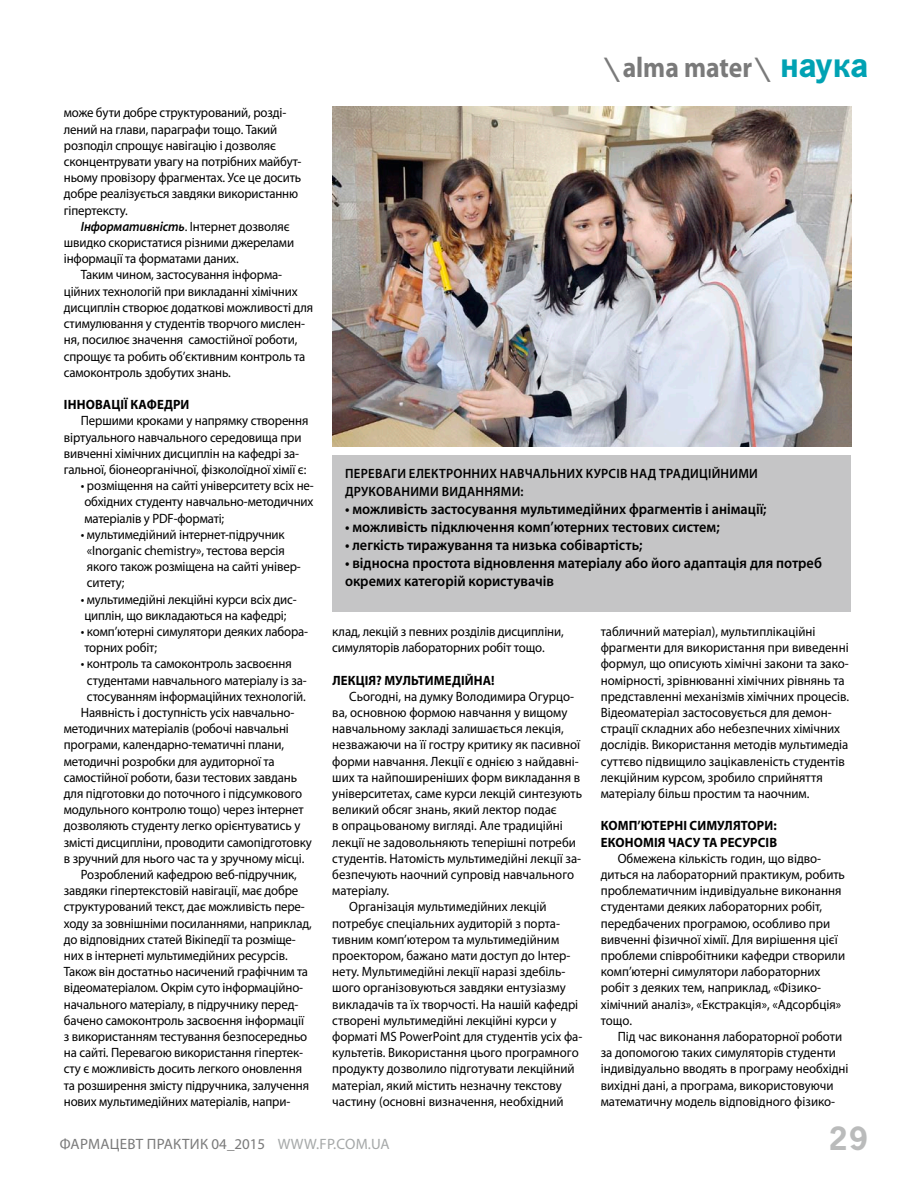
<style>
.page{position:relative;width:915px;height:1178px;background:#fff}
.page>*{position:absolute;margin:0;border:0;box-sizing:border-box;transform-origin:0 0}
.t1{font:700 34.5px "News Paper C";color:#babbbb}
.t2{font:700 28.5px "Myriad Pro";color:#7a7a7a;scale:.9 1}
.t3{font:600 15px/18px "Myriad Pro";color:#000;scale:.95 1}
.t4{font:15px "Myriad Pro";letter-spacing:.02em;color:#7a7a7a}
.t5{font:13.5px/16.2px "Myriad Pro";letter-spacing:-.01em;color:#000;scale:.95 1}
.t6{font:700 13.5px/16.2px "Myriad Pro";letter-spacing:.01em;color:#000;scale:.95 1}
.t7{font:600 13.5px/18px "Myriad Pro";letter-spacing:.02em;color:#000;scale:.95 1}
.s1{font-weight:600;font-style:italic}
.s2{font-family:"News Paper C"}
.s3{font-family:"News Paper C";font-size:36px;color:#00a2b3}
.s4{color:#a5a8a8}
</style>
<div class="page">
<div style="left:332px;top:455px;width:518px;height:157px;background:#c5c5c6"></div>
<img style="left:332px;top:106px;width:518px;height:340px">
<p class="t5" style="left:64px;top:105px;width:252px">може бути добре структурований, розді&shy;лений на глави, параграфи тощо. Такий розподіл спрощує навігацію і дозволяє сконцентрувати увагу на потрібних майбут&shy;ньому провізору фрагментах. Усе це досить добре реалізується завдяки використанню гіпертексту.</p>
<p class="t5" style="left:64px;top:218px;width:244px;text-indent:17px"><span class="s1">Інформативність</span>. Інтернет дозволяє швидко скористатися різними джерелами інформації та форматами даних.</p>
<p class="t5" style="left:64px;top:267px;width:264px;text-indent:17px">Таким чином, застосування інформа&shy;ційних технологій при викладанні хімічних дисциплін створює додаткові можливості для стимулювання у студентів творчого мислен&shy;ня, посилює значення самостійної роботи, спрощує та робить об’єктивним контроль та самоконтроль здобутих знань.</p>
<p class="t6" style="left:64px;top:396px;width:134px">ІННОВАЦІЇ КАФЕДРИ</p>
<p class="t5" style="left:64px;top:412px;width:259px;text-indent:17px">Першими кроками у напрямку створення віртуального навчального середовища при вивченні хімічних дисциплін на кафедрі за&shy;гальної, біонеорганічної, фізколоїдної хімії є:</p>
<p class="t5" style="left:81px;top:477px;width:247px;text-align:justify">• розміщення на сайті університету всіх не&shy;обхідних студенту навчально-методичних матеріалів у PDF-форматі;</p>
<p class="t5" style="left:87px;top:526px;width:226px;text-indent:-6px">• мультимедійний інтернет-підручник «Inorganic chemistry», тестова версія якого також розміщена на сайті універ&shy;ситету;</p>
<p class="t5" style="left:81px;top:591px;width:229px">• мультимедійні лекційні курси всіх дис&shy;циплін, що викладаються на кафедрі;</p>
<p class="t5" style="left:81px;top:623px;width:241px">• комп’ютерні симулятори деяких лабора&shy;торних робіт;</p>
<p class="t5" style="left:81px;top:655px;width:223px">• контроль та самоконтроль засвоєння</p>
<p class="t5" style="left:87px;top:672px;width:233px">студентами навчального матеріалу із за-</p>
<p class="t5" style="left:87px;top:688px;width:232px">стосуванням інформаційних технологій.</p>
<p class="t5" style="left:81px;top:704px;width:226px">Наявність і доступність усіх навчально-</p>
<p class="t5" style="left:64px;top:720px;width:238px">методичних матеріалів (робочі навчальні</p>
<p class="t5" style="left:64px;top:736px;width:233px">програми, календарно-тематичні плани,</p>
<p class="t5" style="left:64px;top:753px;width:223px">методичні розробки для аудиторної та</p>
<p class="t5" style="left:64px;top:769px;width:247px">самостійної роботи, бази тестових завдань</p>
<p class="t5" style="left:64px;top:785px;width:252px">для підготовки до поточного і підсумкового</p>
<p class="t5" style="left:64px;top:801px;width:254px">модульного контролю тощо) через інтернет</p>
<p class="t5" style="left:64px;top:817px;width:250px">дозволяють студенту легко орієнтуватись у</p>
<p class="t5" style="left:64px;top:834px;width:262px">змісті дисципліни, проводити самопідготовку</p>
<p class="t5" style="left:64px;top:850px;width:254px">в зручний для нього час та у зручному місці.</p>
<p class="t5" style="left:81px;top:866px;width:229px">Розроблений кафедрою веб-підручник,</p>
<p class="t5" style="left:64px;top:882px;width:248px">завдяки гіпертекстовій навігації, має добре</p>
<p class="t5" style="left:64px;top:898px;width:255px">структурований текст, дає можливість пере-</p>
<p class="t5" style="left:64px;top:915px;width:262px">ходу за зовнішніми посиланнями, наприклад,</p>
<p class="t5" style="left:64px;top:931px;width:245px">до відповідних статей Вікіпедії та розміще-</p>
<p class="t5" style="left:64px;top:947px;width:237px">них в інтернеті мультимедійних ресурсів.</p>
<p class="t5" style="left:64px;top:963px;width:258px">Також він достатньо насичений графічним та</p>
<p class="t5" style="left:64px;top:979px;width:253px">відеоматеріалом. Окрім суто інформаційно-</p>
<p class="t5" style="left:64px;top:996px;width:248px">начального матеріалу, в підручнику перед-</p>
<p class="t5" style="left:64px;top:1012px;width:254px">бачено самоконтроль засвоєння інформації</p>
<p class="t5" style="left:64px;top:1028px;width:258px">з використанням тестування безпосередньо</p>
<p class="t5" style="left:64px;top:1044px;width:253px">на сайті. Перевагою використання гіпертек-</p>
<p class="t5" style="left:64px;top:1060px;width:252px">сту є можливість досить легкого оновлення</p>
<p class="t5" style="left:64px;top:1077px;width:260px">та розширення змісту підручника, залучення</p>
<p class="t5" style="left:64px;top:1093px;width:240px">нових мультимедійних матеріалів, напри-</p>
<h2 class="t2" style="left:606px;top:48px;width:292px"><span class="s2">\</span> alma mater <span class="s2">\</span> <span class="s3">наука</span></h2>
<p class="t7" style="left:345px;top:464px;width:436px">ПЕРЕВАГИ ЕЛЕКТРОННИХ НАВЧАЛЬНИХ КУРСІВ НАД ТРАДИЦІЙНИМИ<br>ДРУКОВАНИМИ ВИДАННЯМИ:</p>
<p class="t3" style="left:345px;top:499px;width:445px">• можливість застосування мультимедійних фрагментів і анімації;</p>
<p class="t3" style="left:345px;top:517px;width:396px">• можливість підключення комп’ютерних тестових систем;</p>
<p class="t3" style="left:345px;top:535px;width:314px">• легкість тиражування та низька собівартість;</p>
<p class="t3" style="left:345px;top:553px;width:503px">• відносна простота відновлення матеріалу або його адаптація для потреб окремих категорій користувачів</p>
<p class="t5" style="left:332px;top:623px;width:245px">клад, лекцій з певних розділів дисципліни, симуляторів лабораторних робіт тощо.</p>
<p class="t6" style="left:332px;top:671px;width:172px">ЛЕКЦІЯ? МУЛЬТИМЕДІЙНА!</p>
<p class="t5" style="left:349px;top:688px;width:238px">Сьогодні, на думку Володимира Огурцо-</p>
<p class="t5" style="left:332px;top:704px;width:249px">ва, основною формою навчання у вищому</p>
<p class="t5" style="left:332px;top:720px;width:245px">навчальному закладі залишається лекція,</p>
<p class="t5" style="left:332px;top:736px;width:262px">незважаючи на її гостру критику як пасивної</p>
<p class="t5" style="left:332px;top:753px;width:261px">форми навчання. Лекції є однією з найдавні-</p>
<p class="t5" style="left:332px;top:769px;width:262px">ших та найпоширеніших форм викладання в</p>
<p class="t5" style="left:332px;top:785px;width:264px">університетах, саме курси лекцій синтезують</p>
<p class="t5" style="left:332px;top:801px;width:238px">великий обсяг знань, який лектор подає</p>
<p class="t5" style="left:332px;top:817px;width:244px">в опрацьованому вигляді. Але традиційні</p>
<p class="t5" style="left:332px;top:834px;width:258px">лекції не задовольняють теперішні потреби</p>
<p class="t5" style="left:332px;top:850px;width:263px">студентів. Натомість мультимедійні лекції за-</p>
<p class="t5" style="left:332px;top:866px;width:256px">безпечують наочний супровід навчального</p>
<p class="t5" style="left:332px;top:882px;width:61px">матеріалу.</p>
<p class="t5" style="left:349px;top:898px;width:209px">Організація мультимедійних лекцій</p>
<p class="t5" style="left:332px;top:915px;width:241px">потребує спеціальних аудиторій з порта-</p>
<p class="t5" style="left:332px;top:931px;width:240px">тивним комп’ютером та мультимедійним</p>
<p class="t5" style="left:332px;top:947px;width:252px">проектором, бажано мати доступ до Інтер-</p>
<p class="t5" style="left:332px;top:963px;width:247px">нету. Мультимедійні лекції наразі здебіль-</p>
<p class="t5" style="left:332px;top:979px;width:247px">шого організовуються завдяки ентузіазму</p>
<p class="t5" style="left:332px;top:996px;width:260px">викладачів та їх творчості. На нашій кафедрі</p>
<p class="t5" style="left:332px;top:1012px;width:237px">створені мультимедійні лекційні курси у</p>
<p class="t5" style="left:332px;top:1028px;width:265px">форматі MS PowerPoint для студентів усіх фа-</p>
<p class="t5" style="left:332px;top:1044px;width:261px">культетів. Використання цього програмного</p>
<p class="t5" style="left:332px;top:1060px;width:256px">продукту дозволило підготувати лекційний</p>
<p class="t5" style="left:332px;top:1077px;width:243px">матеріал, який містить незначну текстову</p>
<p class="t5" style="left:332px;top:1093px;width:245px">частину (основні визначення, необхідний</p>
<p class="t5" style="left:600px;top:623px;width:263px">табличний матеріал), мультиплікаційні фрагменти для використання при виведенні формул, що описують хімічні закони та зако&shy;номірності, зрівнюванні хімічних рівнянь та представленні механізмів хімічних процесів.<br>Відеоматеріал застосовується для демон&shy;страції складних або небезпечних хімічних дослідів. Використання методів мультимедіа суттєво підвищило зацікавленість студентів лекційним курсом, зробило сприйняття матеріалу більш простим та наочним.</p>
<p class="t6" style="left:600px;top:817px;width:187px">КОМП’ЮТЕРНІ СИМУЛЯТОРИ:<br>ЕКОНОМІЯ ЧАСУ ТА РЕСУРСІВ</p>
<p class="t5" style="left:600px;top:850px;width:259px;text-indent:17px">Обмежена кількість годин, що відво&shy;диться на лабораторний практикум, робить проблематичним індивідуальне виконання студентами деяких лабораторних робіт, передбачених програмою, особливо при вивченні фізичної хімії. Для вирішення цієї проблеми співробітники кафедри створили комп’ютерні симулятори лабораторних робіт з деяких тем, наприклад, «Фізико&shy;хімічний аналіз», «Екстракція», «Адсорбція» тощо.</p>
<p class="t5" style="left:600px;top:1028px;width:262px;text-indent:17px">Під час виконання лабораторної роботи за допомогою таких симуляторів студенти індивідуально вводять в програму необхідні вихідні дані, а програма, використовуючи математичну модель відповідного фізико-</p>
<p class="t4" style="left:60px;top:1135px;width:331px">ФАРМАЦЕВТ ПРАКТИК 04_2015 <span class="s4">WWW.FP.COM.UA</span></p>
<h1 class="t1" style="left:827px;top:1120px;width:42px">29</h1>
</div>
